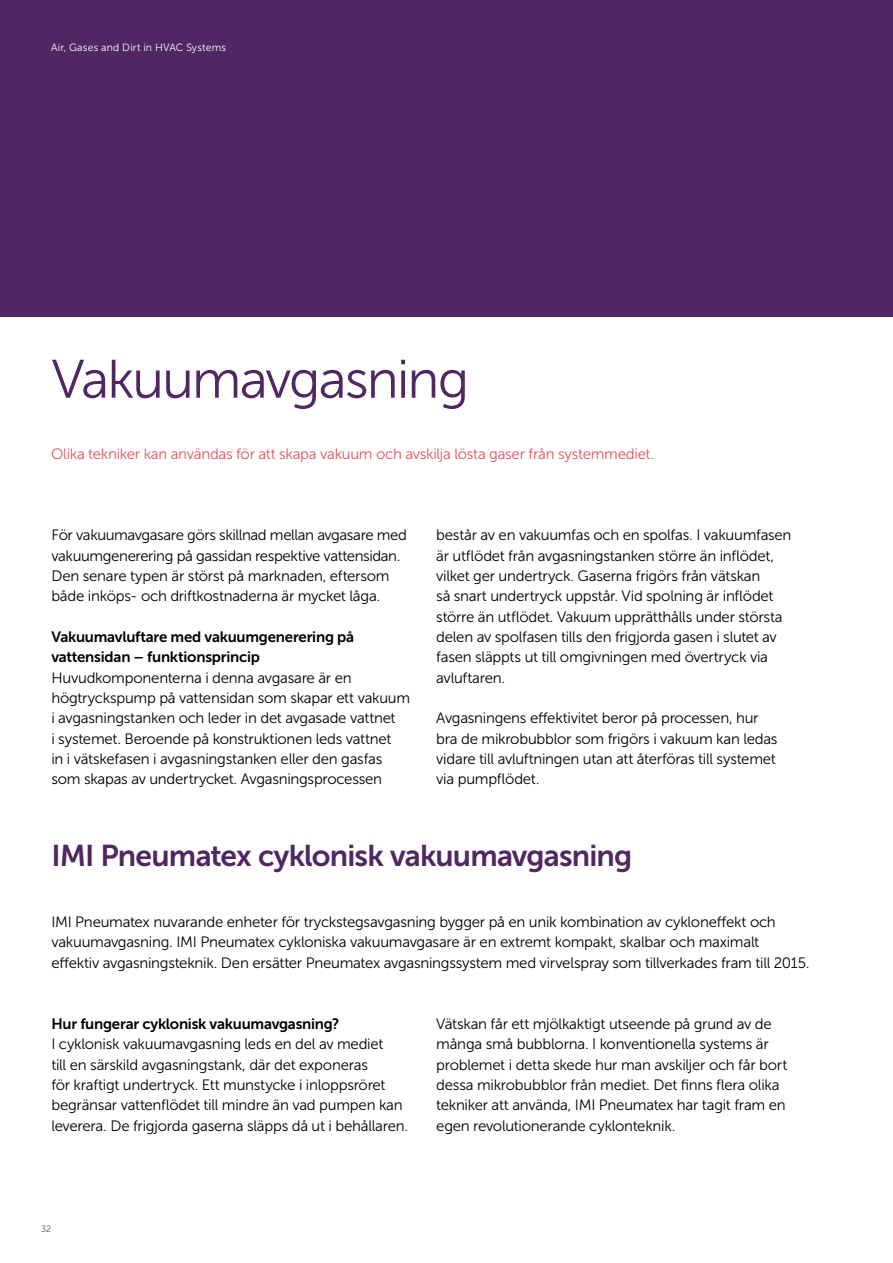
<style>
.page{position:relative;width:893px;height:1263px;background:#fff}
.page>*{position:absolute;margin:0;border:0;box-sizing:border-box;transform-origin:0 0}
.t1{font:54px "Museo Sans 300";letter-spacing:-.035em;color:#502763}
.t2{font:30px "Museo Sans 700";letter-spacing:-.025em;color:#502763}
.t3{font:15px/20.4px "Museo Sans 300";letter-spacing:-.015em;color:#000}
.t4{font:15px/20.4px "Museo Sans 700";letter-spacing:-.015em;color:#000}
.t5{font:15px "Museo Sans 300";letter-spacing:-.02em;color:#e25161}
.t6{font:10.5px "Museo Sans 300";letter-spacing:.015em;color:#fff}
.t7{font:9px "Museo Sans 100";color:#000}
</style>
<div class="page">
<div style="left:0;top:0;width:893px;height:316px;background:#502763"></div>
<p class="t6" style="left:51px;top:42px;width:177px">Air, Gases and Dirt in HVAC Systems</p>
<h1 class="t1" style="left:51px;top:350px;width:419px">Vakuumavgasning</h1>
<p class="t5" style="left:51px;top:445px;width:605px">Olika tekniker kan användas för att skapa vakuum och avskilja lösta gaser från systemmediet.</p>
<p class="t3" style="left:51px;top:525px;width:357px">För vakuumavgasare görs skillnad mellan avgasare med vakuumgenerering på gassidan respektive vattensidan.<br>Den senare typen är störst på marknaden, eftersom både inköps- och driftkostnaderna är mycket låga.</p>
<p class="t4" style="left:51px;top:627px;width:304px">Vakuumavluftare med vakuumgenerering på vattensidan – funktionsprincip</p>
<p class="t3" style="left:51px;top:667px;width:360px">Huvudkomponenterna i denna avgasare är en högtryckspump på vattensidan som skapar ett vakuum i avgasningstanken och leder in det avgasade vattnet<br>i systemet. Beroende på konstruktionen leds vattnet<br>in i vätskefasen i avgasningstanken eller den gasfas som skapas av undertrycket. Avgasningsprocessen</p>
<p class="t3" style="left:436px;top:525px;width:357px">består av en vakuumfas och en spolfas. I vakuumfasen är utflödet från avgasningstanken större än inflödet, vilket ger undertryck. Gaserna frigörs från vätskan<br>så snart undertryck uppstår. Vid spolning är inflödet större än utflödet. Vakuum upprätthålls under största delen av spolfasen tills den frigjorda gasen i slutet av fasen släppts ut till omgivningen med övertryck via avluftaren.</p>
<p class="t3" style="left:436px;top:708px;width:343px">Avgasningens effektivitet beror på processen, hur bra de mikrobubblor som frigörs i vakuum kan ledas vidare till avluftningen utan att återföras till systemet via pumpflödet.</p>
<h2 class="t2" style="left:51px;top:839px;width:582px">IMI Pneumatex cyklonisk vakuumavgasning</h2>
<p class="t3" style="left:51px;top:912px;width:760px">IMI Pneumatex nuvarande enheter för tryckstegsavgasning bygger på en unik kombination av cykloneffekt och vakuumavgasning. IMI Pneumatex cykloniska vakuumavgasare är en extremt kompakt, skalbar och maximalt effektiv avgasningsteknik. Den ersätter Pneumatex avgasningssystem med virvelspray som tillverkades fram till 2015.</p>
<p class="t4" style="left:51px;top:1013px;width:290px">Hur fungerar cyklonisk vakuumavgasning?</p>
<p class="t3" style="left:51px;top:1034px;width:358px">I cyklonisk vakuumavgasning leds en del av mediet<br>till en särskild avgasningstank, där det exponeras<br>för kraftigt undertryck. Ett munstycke i inloppsröret begränsar vattenflödet till mindre än vad pumpen kan leverera. De frigjorda gaserna släpps då ut i behållaren.</p>
<p class="t3" style="left:436px;top:1013px;width:353px">Vätskan får ett mjölkaktigt utseende på grund av de många små bubblorna. I konventionella systems är problemet i detta skede hur man avskiljer och får bort dessa mikrobubblor från mediet. Det finns flera olika tekniker att använda, IMI Pneumatex har tagit fram en egen revolutionerande cyklonteknik.</p>
<p class="t7" style="left:41px;top:1224px;width:11px">32</p>
</div>
